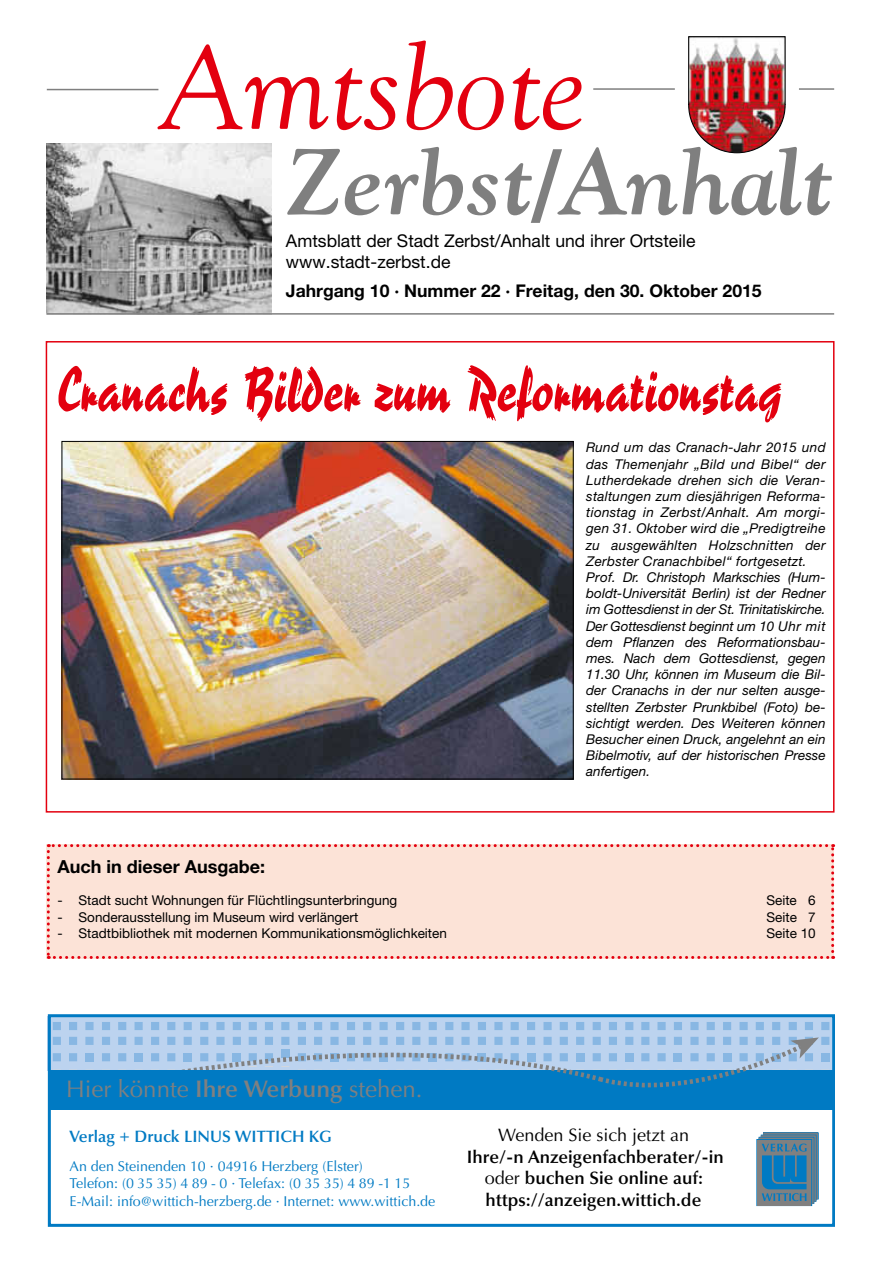
<style>
.page{position:relative;width:881px;height:1263px;background:#fff}
.page>*{position:absolute;margin:0;border:0;box-sizing:border-box;transform-origin:0 0}
.t1{font:italic 118.5px "Goudy";color:#e3000f}
.t2{font:italic 700 93px "Goudy";color:#7f7f7f}
.t3{font:58.5px "Reporter Two";color:#e3000f}
.t4{font:24px "Optima LT";color:#808080}
.t5{font:600 18px/21.6px "Optima LT";color:#000;text-align:center}
.t6{font:700 18px "Helvetica Neue LT";color:#000}
.t7{font:18px "Optima LT";color:#000}
.t8{font:17.55px/21px "Helvetica Neue LT";color:#000}
.t9{font:700 17.55px "Helvetica Neue LT";color:#000}
.t10{font:600 16.5px "Optima LT";color:#007ac3}
.t11{font:14.25px/17.1px "Optima LT";color:#007ac3}
.t12{font:italic 13.5px/16.2px "Helvetica Neue LT";color:#000}
.t13{font:13.5px "Helvetica Neue LT";color:#000}
.s1{font-weight:600}
.s2{font-weight:400}
</style>
<div class="page">
<img style="left:47px;top:144px;width:224px;height:169px">
<hr style="left:47px;top:89px;width:111px;height:1px;background:#7f7f7f">
<hr style="left:47px;top:313px;width:786px;height:2px;background:#7f7f7f">
<hr style="left:593px;top:88px;width:81px;height:2px;background:#7f7f7f">
<hr style="left:798px;top:88px;width:35px;height:2px;background:#7f7f7f">
<img style="left:688px;top:36px;width:97px;height:118px">
<div style="left:47px;top:844px;width:786px;height:115px;background:#fce3d7"></div>
<img style="left:64px;top:443px;width:507px;height:334px">
<div style="left:46px;top:341px;width:788px;height:472px;border:2px solid #e3000f"></div>
<div style="left:47px;top:1016px;width:787px;height:54px;background:#bcd3ef"></div>
<div style="left:48px;top:1070px;width:786px;height:39px;background:#007ac3"></div>
<svg style="left:53px;top:1022px;width:776px;height:40px"></svg>
<svg style="left:53px;top:1042px;width:752px;height:46px"></svg>
<div style="left:48px;top:1070px;width:176px;height:39px;background:#007ac3"></div>
<div style="left:48px;top:1014px;width:786px;height:213px;border:3px solid #007ac3"></div>
<svg style="left:756px;top:1132px;width:62px;height:74px;background:#4b7f9e"></svg>
<h1 class="t1" style="left:158px;top:16px;width:429px">Amtsbote</h1>
<h2 class="t2" style="left:286px;top:124px;width:549px">Zerbst/Anhalt</h2>
<p class="t8" style="left:286px;top:230px;width:411px">Amtsblatt der Stadt Zerbst/Anhalt und ihrer Ortsteile www.stadt-zerbst.de</p>
<p class="t9" style="left:286px;top:279px;width:477px">Jahrgang 10 · Nummer 22 · Freitag, den 30. Oktober 2015</p>
<h3 class="t3" style="left:55px;top:353px;width:728px">Cranachs Bilder zum Reformationstag</h3>
<p class="t12" style="left:586px;top:439px;width:241px">Rund um das Cranach-Jahr 2015 und das Themenjahr „Bild und Bibel“ der Lutherdekade drehen sich die Veran&shy;staltungen zum diesjährigen Reforma&shy;tionstag in Zerbst/Anhalt. Am morgi&shy;gen 31. Oktober wird die „Predigtreihe zu ausgewählten Holzschnitten der Zerbster Cranachbibel“ fortgesetzt.<br>Prof. Dr. Christoph Markschies (Hum&shy;boldt-Universität Berlin) ist der Redner im Gottesdienst in der St. Trinitatiskirche.<br>Der Gottesdienst beginnt um 10 Uhr mit dem Pflanzen des Reformationsbau&shy;mes. Nach dem Gottesdienst, gegen 11.30 Uhr, können im Museum die Bil&shy;der Cranachs in der nur selten ausge&shy;stellten Zerbster Prunkbibel (Foto) be&shy;sichtigt werden. Des Weiteren können Besucher einen Druck, angelehnt an ein Bibelmotiv, auf der historischen Presse anfertigen.</p>
<h3 class="t6" style="left:57px;top:855px;width:209px">Auch in dieser Ausgabe:</h3>
<p class="t13" style="left:57px;top:893px;width:341px">- Stadt sucht Wohnungen für Flüchtlingsunterbringung</p>
<p class="t13" style="left:766px;top:893px;width:51px">Seite 6</p>
<p class="t13" style="left:57px;top:909px;width:302px">- Sonderausstellung im Museum wird verlängert</p>
<p class="t13" style="left:766px;top:909px;width:51px">Seite 7</p>
<p class="t13" style="left:57px;top:925px;width:391px">- Stadtbibliothek mit modernen Kommunikationsmöglichkeiten</p>
<p class="t13" style="left:766px;top:925px;width:51px">Seite 10</p>
<h3 class="t4" style="left:66px;top:1075px;width:357px">Hier könnte <span class="s1">Ihre Werbung</span> stehen.</h3>
<p class="t10" style="left:70px;top:1127px;width:264px">Verlag + Druck LINUS WITTICH KG</p>
<p class="t11" style="left:70px;top:1158px;width:367px">An den Steinenden 10 · 04916 Herzberg (Elster)<br>Telefon: (0 35 35) 4 89 - 0 · Telefax: (0 35 35) 4 89 -1 15<br>E-Mail: info@wittich-herzberg.de · Internet: www.wittich.de</p>
<h3 class="t7" style="left:498px;top:1125px;width:192px">Wenden Sie sich jetzt an</h3>
<h3 class="t5" style="left:466px;top:1146px;width:258px">Ihre/-n Anzeigenfachberater/-in <span class="s2">oder</span> buchen Sie online auf: https://anzeigen.wittich.de</h3>
</div>
